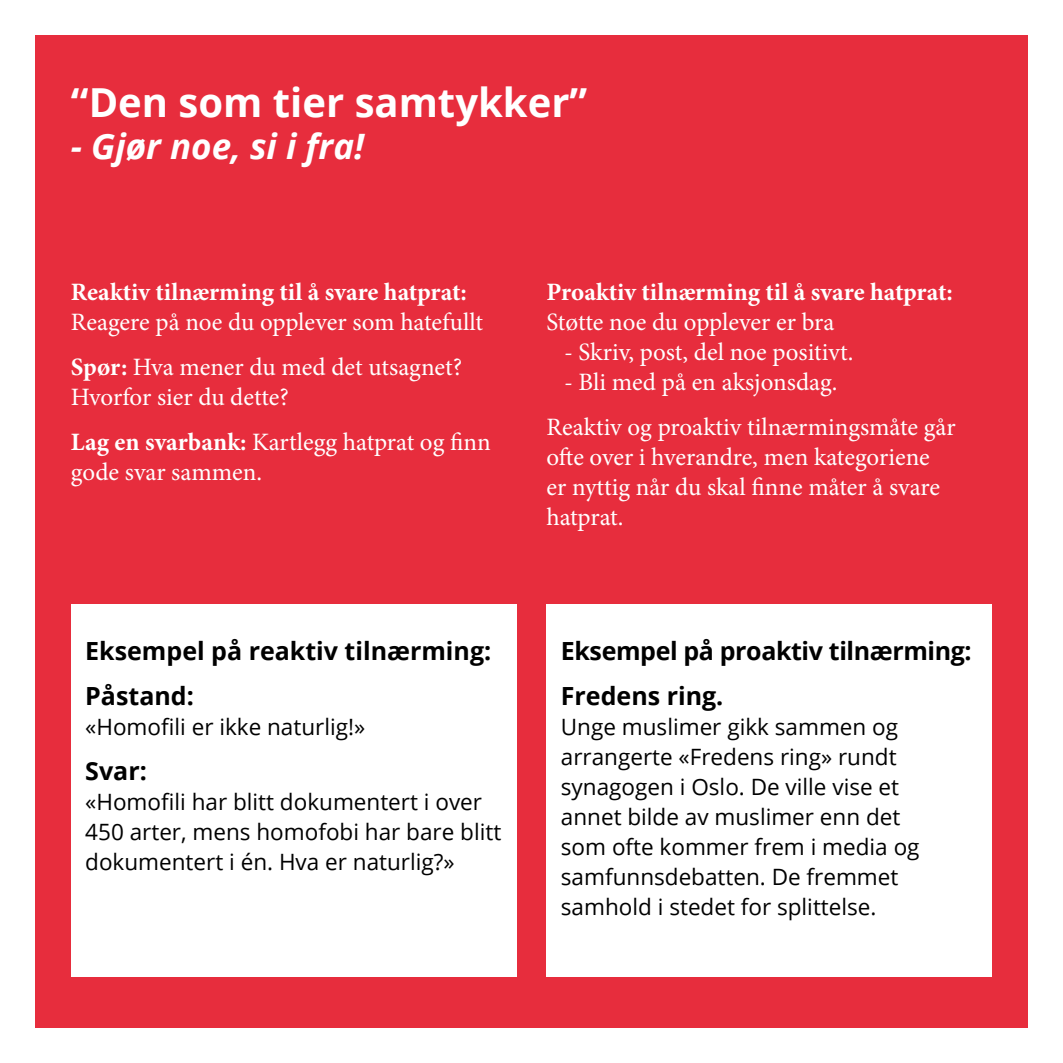
<style>
.page{position:relative;width:1063px;height:1063px;background:#fff}
.page>*{position:absolute;margin:0;border:0;box-sizing:border-box;transform-origin:0 0}
.overskrift_inni{font:700 40px "Open Sans";color:#fff}
.overskrift_inni-2{font:italic 700 35px "Open Sans";color:#fff}
.Tekst{font:25px/30px "Minion Pro";color:#fff}
.Tekst-2{font:700 25px/30px "Minion Pro";color:#fff}
.Tekst-3{font:700 25px "Open Sans";color:#000}
.Tekst-4{font:22.5px/30px "Open Sans";color:#000}
.s1{font-weight:400}
.s2{font-weight:700}
</style>
<div class="page">
<div style="left:35px;top:35px;width:993px;height:993px;background:#e72d3d"></div>
<div style="left:71px;top:604px;width:445px;height:372px;background:#fff"></div>
<div style="left:546px;top:604px;width:446px;height:372px;background:#fff"></div>
<p class="overskrift_inni" style="left:71px;top:75px;width:518px">“Den som tier samtykker”</p>
<p class="overskrift_inni-2" style="left:71px;top:122px;width:295px">- Gjør noe, si i fra!</p>
<p class="Tekst-2" style="left:71px;top:277px;width:414px">Reaktiv tilnærming til å svare hatprat:<br><span class="s1">Reagere på noe du opplever som hatefullt</span></p>
<p class="Tekst" style="left:71px;top:352px;width:393px"><span class="s2">Spør:</span> Hva mener du med det utsagnet?<br>Hvorfor sier du dette?</p>
<p class="Tekst" style="left:71px;top:427px;width:421px"><span class="s2">Lag en svarbank:</span> Kartlegg hatprat og finn gode svar sammen.</p>
<p class="Tekst-3" style="left:85px;top:633px;width:407px">Eksempel på reaktiv tilnærming:</p>
<p class="Tekst-3" style="left:85px;top:678px;width:110px">Påstand:</p>
<p class="Tekst-4" style="left:85px;top:711px;width:282px">«Homofili er ikke naturlig!»</p>
<p class="Tekst-3" style="left:85px;top:753px;width:63px">Svar:</p>
<p class="Tekst-4" style="left:85px;top:786px;width:418px">«Homofili har blitt dokumentert i over<br>450 arter, mens homofobi har bare blitt dokumentert i én. Hva er naturlig?»</p>
<p class="Tekst-2" style="left:546px;top:277px;width:408px">Proaktiv tilnærming til å svare hatprat:<br><span class="s1">Støtte noe du opplever er bra</span></p>
<p class="Tekst" style="left:546px;top:337px;width:308px">- Skriv, post, del noe positivt.</p>
<p class="Tekst" style="left:546px;top:367px;width:293px">- Bli med på en aksjonsdag.</p>
<p class="Tekst" style="left:546px;top:412px;width:411px">Reaktiv og proaktiv tilnærmingsmåte går ofte over i hverandre, men kategoriene er nyttig når du skal finne måter å svare hatprat.</p>
<p class="Tekst-3" style="left:561px;top:633px;width:412px">Eksempel på proaktiv tilnærming:</p>
<p class="Tekst-3" style="left:561px;top:678px;width:164px">Fredens ring.</p>
<p class="Tekst-4" style="left:561px;top:711px;width:360px">Unge muslimer gikk sammen og arrangerte «Fredens ring» rundt synagogen i Oslo. De ville vise et annet bilde av muslimer enn det som ofte kommer frem i media og samfunnsdebatten. De fremmet samhold i stedet for splittelse.</p>
</div>
